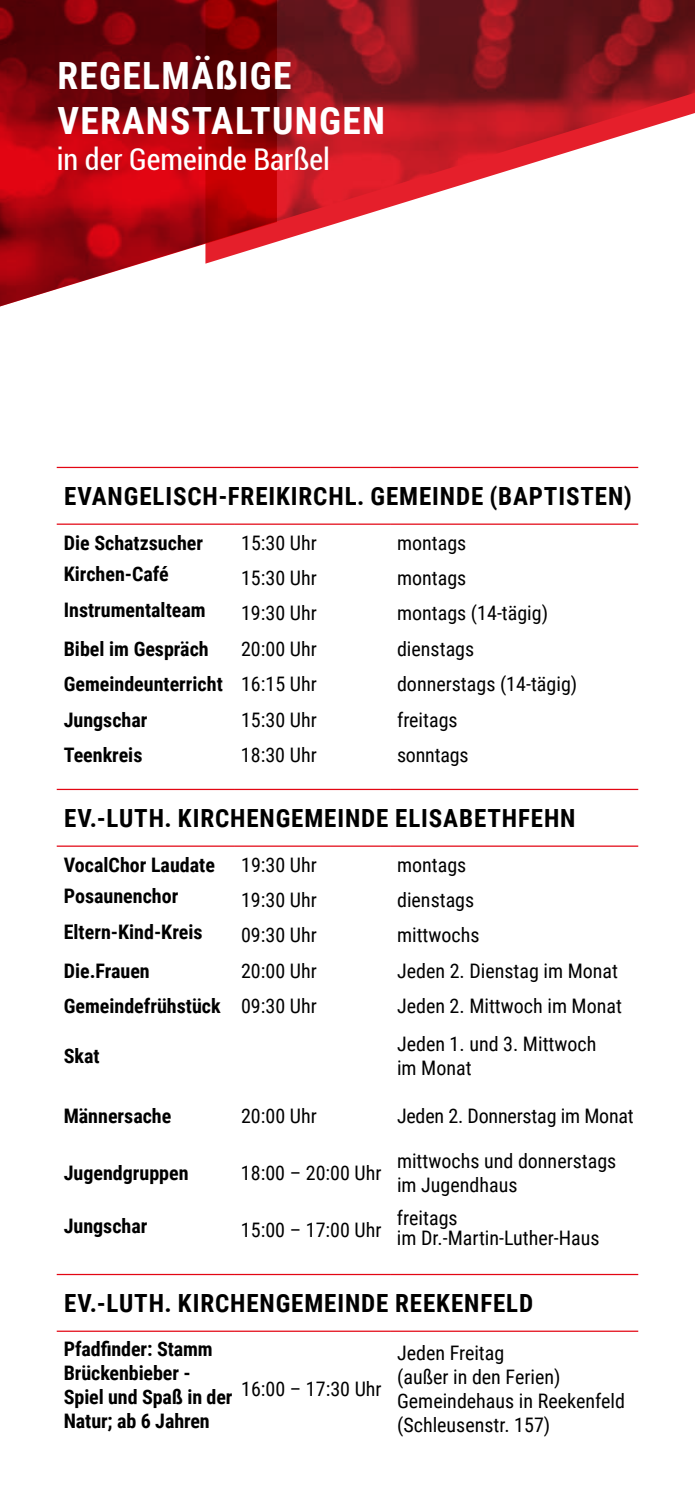
<style>
.page{position:relative;width:695px;height:1489px;background:#fff}
.page>*{position:absolute;margin:0;border:0;box-sizing:border-box;transform-origin:0 0}
.t1{font:700 37.5px/45px "Roboto Condensed";letter-spacing:.035em;color:#fff}
.t2{font:condensed 30px "Roboto";color:#fff}
.t3{font:700 25px "Roboto Condensed";letter-spacing:.035em;color:#000}
.t4{font:20px/24px "Roboto Condensed";color:#000}
.t5{font:700 20px/24px "Roboto Condensed";color:#000}
.s1{font-weight:400}
</style>
<div class="page">
<svg style="left:0;top:0;width:205px;height:307px;background:#9f1d25"></svg>
<svg style="left:205px;top:0;width:489px;height:264px"></svg>
<hr style="left:57px;top:788px;width:177px;height:2px;background:#e30613">
<hr style="left:234px;top:788px;width:156px;height:2px;background:#e30613">
<hr style="left:390px;top:788px;width:248px;height:2px;background:#e30613">
<hr style="left:57px;top:845px;width:177px;height:1px;background:#e30613">
<hr style="left:234px;top:845px;width:156px;height:1px;background:#e30613">
<hr style="left:390px;top:845px;width:248px;height:1px;background:#e30613">
<hr style="left:57px;top:1273px;width:177px;height:1px;background:#e30613">
<hr style="left:234px;top:1273px;width:156px;height:1px;background:#e30613">
<hr style="left:390px;top:1273px;width:248px;height:1px;background:#e30613">
<hr style="left:57px;top:1330px;width:177px;height:1px;background:#e30613">
<hr style="left:234px;top:1330px;width:156px;height:1px;background:#e30613">
<hr style="left:390px;top:1330px;width:248px;height:1px;background:#e30613">
<hr style="left:57px;top:467px;width:177px;height:1px;background:#e30613">
<hr style="left:234px;top:467px;width:156px;height:1px;background:#e30613">
<hr style="left:390px;top:467px;width:248px;height:1px;background:#e30613">
<hr style="left:57px;top:523px;width:177px;height:2px;background:#e30613">
<hr style="left:234px;top:523px;width:156px;height:2px;background:#e30613">
<hr style="left:390px;top:523px;width:248px;height:2px;background:#e30613">
<h1 class="t1" style="left:57px;top:52px;width:329px">REGELMÄßIGE<br>VERANSTALTUNGEN</h1>
<h2 class="t2" style="left:57px;top:139px;width:275px">in der Gemeinde Barßel</h2>
<p class="t3" style="left:64px;top:479px;width:569px">EVANGELISCH-FREIKIRCHL. GEMEINDE (BAPTISTEN)</p>
<p class="t5" style="left:64px;top:530px;width:141px">Die Schatzsucher</p>
<p class="t4" style="left:241px;top:530px;width:77px">15:30 Uhr</p>
<p class="t4" style="left:397px;top:530px;width:71px">montags</p>
<p class="t5" style="left:64px;top:561px;width:106px">Kirchen-Café</p>
<p class="t4" style="left:241px;top:565px;width:77px">15:30 Uhr</p>
<p class="t4" style="left:397px;top:565px;width:71px">montags</p>
<p class="t5" style="left:64px;top:596px;width:143px">Instrumentalteam</p>
<p class="t4" style="left:241px;top:600px;width:77px">19:30 Uhr</p>
<p class="t4" style="left:397px;top:600px;width:152px">montags (14-tägig)</p>
<p class="t5" style="left:64px;top:636px;width:146px">Bibel im Gespräch</p>
<p class="t4" style="left:241px;top:636px;width:77px">20:00 Uhr</p>
<p class="t4" style="left:397px;top:636px;width:79px">dienstags</p>
<p class="t5" style="left:64px;top:671px;width:254px">Gemeindeunterricht <span class="s1">16:15 Uhr</span></p>
<p class="t4" style="left:397px;top:671px;width:182px">donnerstags (14-tägig)</p>
<p class="t5" style="left:64px;top:706px;width:85px">Jungschar</p>
<p class="t4" style="left:241px;top:706px;width:77px">15:30 Uhr</p>
<p class="t4" style="left:397px;top:706px;width:62px">freitags</p>
<p class="t5" style="left:64px;top:742px;width:80px">Teenkreis</p>
<p class="t4" style="left:241px;top:742px;width:77px">18:30 Uhr</p>
<p class="t4" style="left:397px;top:742px;width:73px">sonntags</p>
<p class="t3" style="left:64px;top:800px;width:512px">EV.-LUTH. KIRCHENGEMEINDE ELISABETHFEHN</p>
<p class="t5" style="left:64px;top:851px;width:153px">VocalChor Laudate</p>
<p class="t4" style="left:241px;top:851px;width:77px">19:30 Uhr</p>
<p class="t4" style="left:397px;top:851px;width:71px">montags</p>
<p class="t5" style="left:64px;top:883px;width:116px">Posaunenchor</p>
<p class="t4" style="left:241px;top:887px;width:77px">19:30 Uhr</p>
<p class="t4" style="left:397px;top:887px;width:79px">dienstags</p>
<p class="t5" style="left:64px;top:918px;width:140px">Eltern-Kind-Kreis</p>
<p class="t4" style="left:241px;top:922px;width:77px">09:30 Uhr</p>
<p class="t4" style="left:397px;top:922px;width:84px">mittwochs</p>
<p class="t5" style="left:64px;top:957px;width:88px">Die.Frauen</p>
<p class="t4" style="left:241px;top:957px;width:77px">20:00 Uhr</p>
<p class="t4" style="left:397px;top:957px;width:222px">Jeden 2. Dienstag im Monat</p>
<p class="t5" style="left:64px;top:993px;width:254px">Gemeindefrühstück <span class="s1">09:30 Uhr</span></p>
<p class="t4" style="left:397px;top:993px;width:226px">Jeden 2. Mittwoch im Monat</p>
<p class="t5" style="left:64px;top:1042px;width:37px">Skat</p>
<p class="t4" style="left:397px;top:1030px;width:201px">Jeden 1. und 3. Mittwoch im Monat</p>
<p class="t5" style="left:64px;top:1103px;width:109px">Männersache</p>
<p class="t4" style="left:241px;top:1103px;width:77px">20:00 Uhr</p>
<p class="t4" style="left:397px;top:1103px;width:238px">Jeden 2. Donnerstag im Monat</p>
<p class="t5" style="left:64px;top:1159px;width:126px">Jugendgruppen</p>
<p class="t4" style="left:241px;top:1159px;width:142px">18:00 – 20:00 Uhr</p>
<p class="t4" style="left:397px;top:1147px;width:221px">mittwochs und donnerstags im Jugendhaus</p>
<p class="t5" style="left:64px;top:1212px;width:85px">Jungschar</p>
<p class="t4" style="left:241px;top:1216px;width:142px">15:00 – 17:00 Uhr</p>
<p class="t4" style="left:397px;top:1206px;width:204px;line-height:20.2px">freitags<br>im Dr.-Martin-Luther-Haus</p>
<p class="t3" style="left:64px;top:1285px;width:470px">EV.-LUTH. KIRCHENGEMEINDE REEKENFELD</p>
<p class="t5" style="left:64px;top:1335px;width:170px">Pfadfinder: Stamm<br>Brückenbieber -<br>Spiel und Spaß in der<br>Natur; ab 6 Jahren</p>
<p class="t4" style="left:397px;top:1339px;width:229px">Jeden Freitag<br>(außer in den Ferien)<br>Gemeindehaus in Reekenfeld (Schleusenstr. 157)</p>
<p class="t4" style="left:241px;top:1375px;width:142px">16:00 – 17:30 Uhr</p>
</div>
